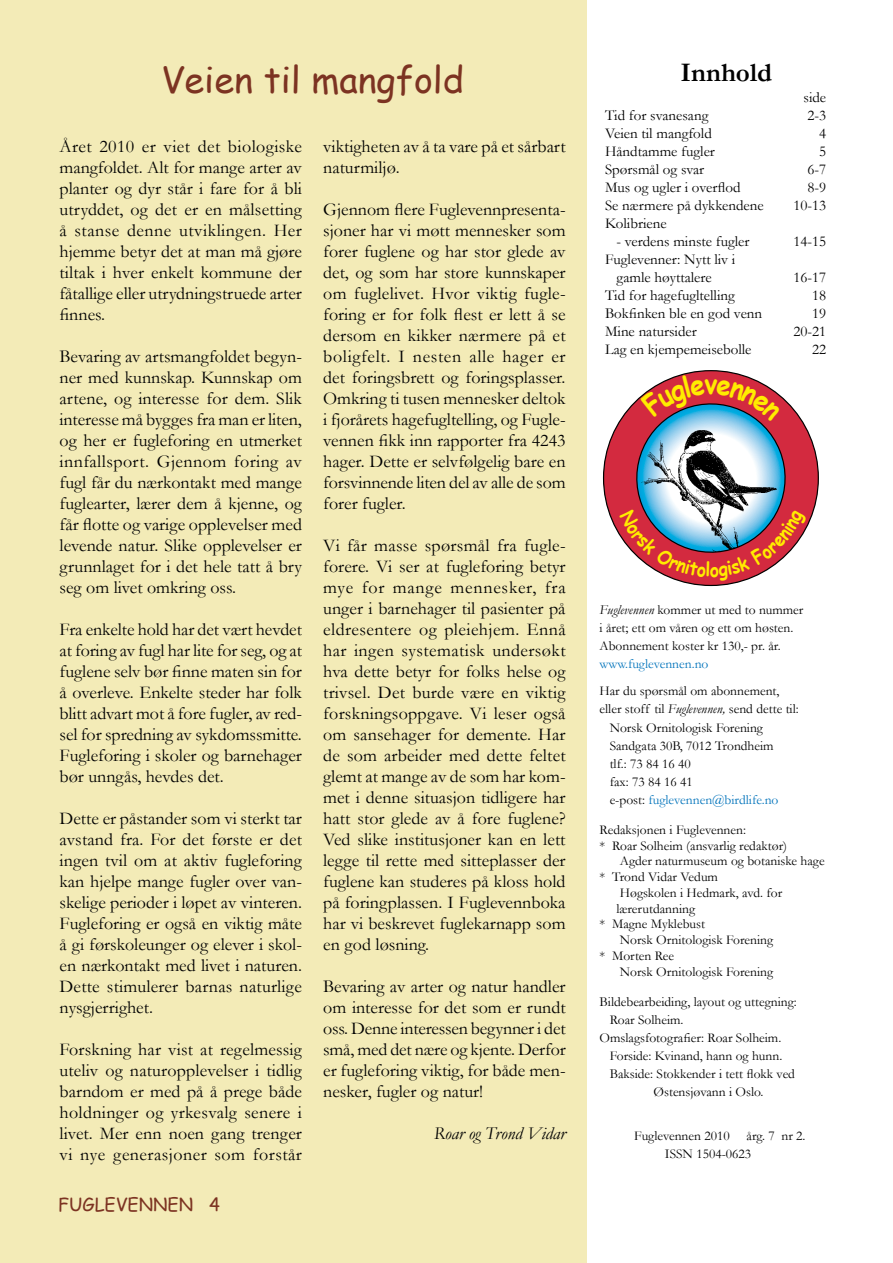
<style>
.page{position:relative;width:893px;height:1263px;background:#fff}
.page>*{position:absolute;margin:0;border:0;box-sizing:border-box;transform-origin:0 0}
.t1{font:36px "Comic Sans MS";color:#7c3322}
.t2{font:700 28.8px "Comic Sans MS";color:#ffec00;scale:.9 1}
.t3{font:700 27px "Garamond";color:#000}
.t4{font:18px/21px "Garamond";color:#000;text-align:justify}
.t5{font:italic 18px "Garamond";color:#000}
.t6{font:18px "Comic Sans MS";color:#7c3322}
.t7{font:15px/18px "Garamond";color:#000}
.t8{font:13.5px/18px "Garamond";color:#000}
.t9{font:13.5px "Garamond";color:#0073bb}
.s1{font-style:italic}
.s2{color:#0073bb}
</style>
<div class="page">
<div style="left:0;top:0;width:587px;height:1263px;background:#f3ebb7"></div>
<svg style="left:603px;top:370px;width:216px;height:217px"></svg>
<svg style="left:640px;top:375px;width:65px;height:42px;background:#be5065"></svg>
<svg style="left:716px;top:380px;width:65px;height:41px;background:#b44d64"></svg>
<svg style="left:619px;top:509px;width:189px;height:72px"></svg>
<h1 class="t1" style="left:161px;top:53px;width:304px">Veien til mangfold</h1>
<h3 class="t3" style="left:681px;top:55px;width:93px">Innhold</h3>
<p class="t7" style="left:803px;top:88px;width:24px">side</p>
<p class="t4" style="left:60px;top:135px;width:244px">Året 2010 er viet det biologiske mangfoldet. Alt for mange arter av planter og dyr står i fare for å bli utryddet, og det er en målsetting å stanse denne utviklingen. Her hjemme betyr det at man må gjøre tiltak i hver enkelt kommune der fåtallige eller utrydningstruede arter finnes.</p>
<p class="t4" style="left:60px;top:345px;width:244px">Bevaring av artsmangfoldet begyn&shy;ner med kunnskap. Kunnskap om artene, og interesse for dem. Slik interesse må bygges fra man er liten, og her er fugleforing en utmerket innfallsport. Gjennom foring av fugl får du nærkontakt med mange fuglearter, lærer dem å kjenne, og får flotte og varige opplevelser med levende natur. Slike opplevelser er grunnlaget for i det hele tatt å bry seg om livet omkring oss.</p>
<p class="t4" style="left:60px;top:618px;width:244px">Fra enkelte hold har det vært hevdet at foring av fugl har lite for seg, og at fuglene selv bør finne maten sin for å overleve. Enkelte steder har folk blitt advart mot å fore fugler, av red&shy;sel for spredning av sykdomssmitte.<br>Fugleforing i skoler og barnehager bør unngås, hevdes det.</p>
<p class="t4" style="left:60px;top:807px;width:244px">Dette er påstander som vi sterkt tar avstand fra. For det første er det ingen tvil om at aktiv fugleforing kan hjelpe mange fugler over van&shy;skelige perioder i løpet av vinteren.<br>Fugleforing er også en viktig måte å gi førskoleunger og elever i skol&shy;en nærkontakt med livet i naturen.<br>Dette stimulerer barnas naturlige nysgjerrighet.</p>
<p class="t4" style="left:60px;top:1038px;width:244px">Forskning har vist at regelmessig uteliv og naturopplevelser i tidlig barndom er med på å prege både holdninger og yrkesvalg senere i livet. Mer enn noen gang trenger vi nye generasjoner som forstår</p>
<p class="t6" style="left:58px;top:1191px;width:163px">FUGLEVENNEN 4</p>
<p class="t4" style="left:323px;top:135px;width:244px">viktigheten av å ta vare på et sårbart naturmiljø.</p>
<p class="t4" style="left:323px;top:198px;width:244px">Gjennom flere Fuglevennpresenta&shy;sjoner har vi møtt mennesker som forer fuglene og har stor glede av det, og som har store kunnskaper om fuglelivet. Hvor viktig fugle&shy;foring er for folk flest er lett å se dersom en kikker nærmere på et boligfelt. I nesten alle hager er det foringsbrett og foringsplasser.<br>Omkring ti tusen mennesker deltok i fjorårets hagefugltelling, og Fugle&shy;vennen fikk inn rapporter fra 4243 hager. Dette er selvfølgelig bare en forsvinnende liten del av alle de som forer fugler.</p>
<p class="t4" style="left:323px;top:534px;width:244px">Vi får masse spørsmål fra fugle&shy;forere. Vi ser at fugleforing betyr mye for mange mennesker, fra unger i barnehager til pasienter på eldresentere og pleiehjem. Ennå har ingen systematisk undersøkt hva dette betyr for folks helse og trivsel. Det burde være en viktig forskningsoppgave. Vi leser også om sansehager for demente. Har de som arbeider med dette feltet glemt at mange av de som har kom&shy;met i denne situasjon tidligere har hatt stor glede av å fore fuglene?<br>Ved slike institusjoner kan en lett legge til rette med sitteplasser der fuglene kan studeres på kloss hold på foringplassen. I Fuglevennboka har vi beskrevet fuglekarnapp som en god løsning.</p>
<p class="t4" style="left:323px;top:975px;width:244px">Bevaring av arter og natur handler om interesse for det som er rundt oss. Denne interessen begynner i det små, med det nære og kjente. Derfor er fugleforing viktig, for både men&shy;nesker, fugler og natur!</p>
<p class="t5" style="left:434px;top:1121px;width:133px">Roar og Trond Vidar</p>
<p class="t7" style="left:605px;top:106px;width:105px">Tid for svanesang</p>
<p class="t7" style="left:807px;top:106px;width:20px">2-3</p>
<p class="t7" style="left:605px;top:124px;width:108px">Veien til mangfold</p>
<p class="t7" style="left:819px;top:124px;width:9px">4</p>
<p class="t7" style="left:605px;top:142px;width:111px">Håndtamme fugler</p>
<p class="t7" style="left:819px;top:142px;width:9px">5</p>
<p class="t7" style="left:605px;top:160px;width:101px">Spørsmål og svar</p>
<p class="t7" style="left:807px;top:160px;width:20px">6-7</p>
<p class="t7" style="left:605px;top:178px;width:137px">Mus og ugler i overflod</p>
<p class="t7" style="left:807px;top:178px;width:20px">8-9</p>
<p class="t7" style="left:605px;top:196px;width:160px">Se nærmere på dykkendene</p>
<p class="t7" style="left:793px;top:196px;width:34px">10-13</p>
<p class="t7" style="left:605px;top:214px;width:63px">Kolibriene</p>
<p class="t7" style="left:616px;top:232px;width:135px">- verdens minste fugler</p>
<p class="t7" style="left:793px;top:232px;width:34px">14-15</p>
<p class="t7" style="left:616px;top:250px;width:121px;text-indent:-11px">Fuglevenner: Nytt liv i gamle høyttalere</p>
<p class="t7" style="left:793px;top:268px;width:34px">16-17</p>
<p class="t7" style="left:605px;top:286px;width:131px">Tid for hagefugltelling</p>
<p class="t7" style="left:812px;top:286px;width:16px">18</p>
<p class="t7" style="left:605px;top:304px;width:159px">Bokfinken ble en god venn</p>
<p class="t7" style="left:812px;top:304px;width:16px">19</p>
<p class="t7" style="left:605px;top:322px;width:93px">Mine natursider</p>
<p class="t7" style="left:793px;top:322px;width:34px">20-21</p>
<p class="t7" style="left:605px;top:340px;width:148px">Lag en kjempemeisebolle</p>
<p class="t7" style="left:812px;top:340px;width:16px">22</p>
<h2 class="t2" style="left:704px;top:362px;width:15px">v</h2>
<p class="t8" style="left:600px;top:600px;width:205px"><span class="s1">Fuglevennen</span> kommer ut med to nummer i året; ett om våren og ett om høsten.<br>Abonnement koster kr 130,- pr. år.</p>
<p class="t9" style="left:600px;top:655px;width:110px">www.fuglevennen.no</p>
<p class="t8" style="left:600px;top:681px;width:201px">Har du spørsmål om abonnement, eller stoff til <span class="s1">Fuglevennen,</span> send dette til:</p>
<p class="t8" style="left:610px;top:719px;width:170px">Norsk Ornitologisk Forening<br>Sandgata 30B, 7012 Trondheim tlf.: 73 84 16 40<br>fax: 73 84 16 41<br>e-post: <span class="s2">fuglevennen@birdlife.no</span></p>
<p class="t8" style="left:600px;top:820px;width:148px">Redaksjonen i Fuglevennen:</p>
<p class="t8" style="left:600px;top:836px;width:189px">* Roar Solheim (ansvarlig redaktør)</p>
<p class="t8" style="left:620px;top:852px;width:206px">Agder naturmuseum og botaniske hage</p>
<p class="t8" style="left:600px;top:867px;width:120px">* Trond Vidar Vedum</p>
<p class="t8" style="left:620px;top:883px;width:164px">Høgskolen i Hedmark, avd. for</p>
<p class="t8" style="left:616px;top:899px;width:80px">lærerutdanning</p>
<p class="t8" style="left:600px;top:915px;width:107px">* Magne Myklebust</p>
<p class="t8" style="left:620px;top:930px;width:155px">Norsk Ornitologisk Forening</p>
<p class="t8" style="left:600px;top:946px;width:76px">* Morten Ree</p>
<p class="t8" style="left:620px;top:962px;width:155px">Norsk Ornitologisk Forening</p>
<p class="t8" style="left:600px;top:992px;width:199px">Bildebearbeiding, layout og uttegning:</p>
<p class="t8" style="left:610px;top:1010px;width:75px">Roar Solheim.</p>
<p class="t8" style="left:600px;top:1028px;width:183px">Omslagsfotografier: Roar Solheim.</p>
<p class="t8" style="left:610px;top:1046px;width:174px">Forside: Kvinand, hann og hunn.</p>
<p class="t8" style="left:610px;top:1064px;width:187px">Bakside: Stokkender i tett flokk ved</p>
<p class="t8" style="left:654px;top:1082px;width:111px">Østensjøvann i Oslo.</p>
<p class="t8" style="left:634px;top:1127px;width:97px">Fuglevennen 2010</p>
<p class="t8" style="left:665px;top:1127px;width:142px;text-indent:82px">årg. 7 nr 2.<br>ISSN 1504-0623</p>
</div>
